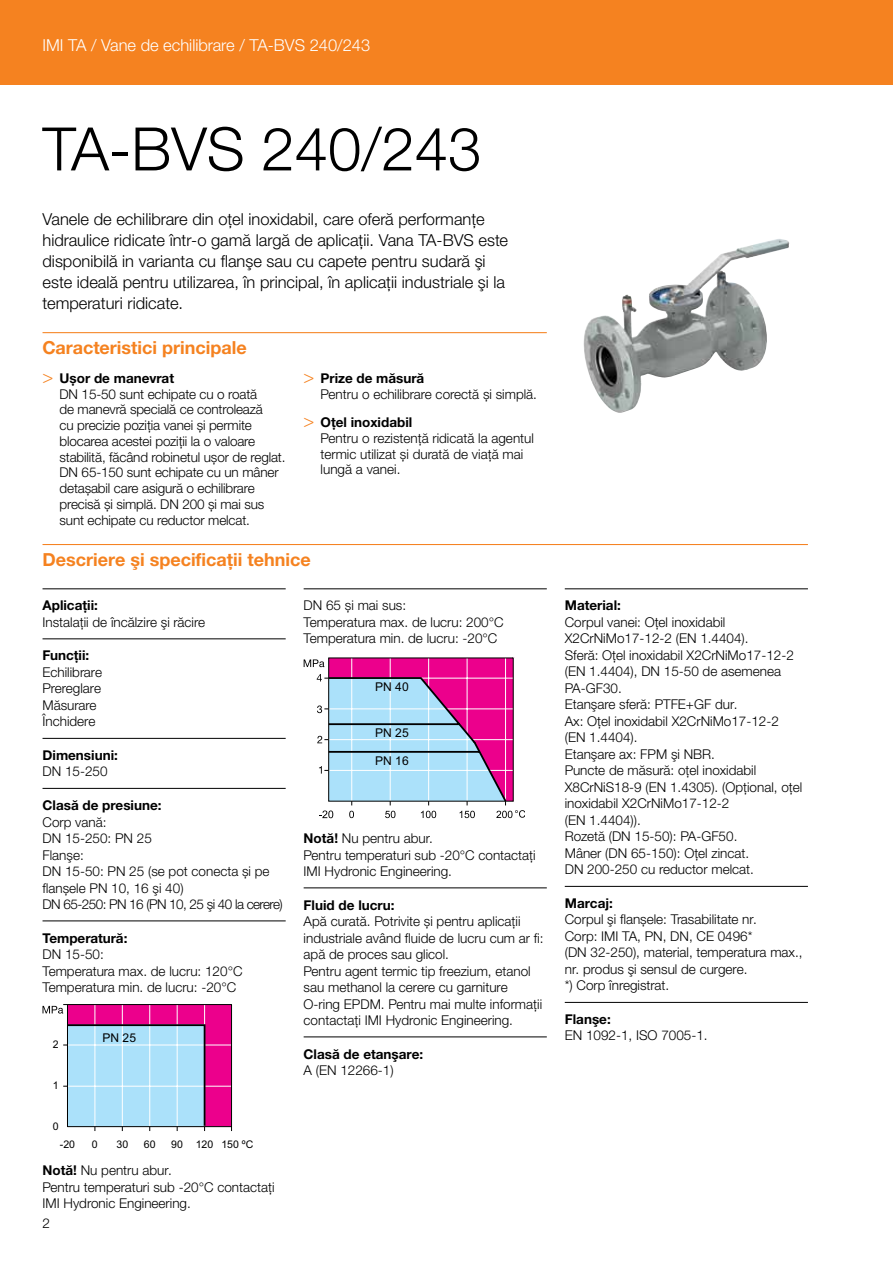
<style>
.page{position:relative;width:893px;height:1263px;background:#fff}
.page>*{position:absolute;margin:0;border:0;box-sizing:border-box;transform-origin:0 0}
.t1{font:300 60px "Helvetica Neue LTW1 G";color:#000}
.t2{font:700 18px "Helvetica Neue LTW1 G";color:#f58220}
.t3{font:300 16.5px/21px "Helvetica Neue LTW1 G";color:#000}
.t4{font:300 16.5px "Helvetica Neue LTW1 G";color:#fff}
.t5{font:300 13.5px/16.5px "Helvetica Neue LTW1 G";color:#000}
.t6{font:700 13.5px "Helvetica Neue LTW1 G";color:#000}
.t7{font:12.15px "Arial";color:#000}
.t8{font:12px "Arial";color:#000}
.t9{font:10.5px "Arial";color:#000}
.s1{font-family:"Helvetica Neue LT Std";font-size:18px;color:#f58220}
.s2{font-weight:700}
</style>
<div class="page">
<div style="left:0;top:0;width:893px;height:85px;background:#f58220"></div>
<hr style="left:43px;top:332px;width:504px;height:1px;background:#f58220">
<hr style="left:43px;top:544px;width:765px;height:1px;background:#f58220">
<hr style="left:43px;top:588px;width:243px;height:1px;background:#000">
<hr style="left:43px;top:638px;width:243px;height:1px;background:#000">
<hr style="left:43px;top:738px;width:243px;height:1px;background:#000">
<hr style="left:43px;top:788px;width:243px;height:1px;background:#000">
<hr style="left:43px;top:920px;width:243px;height:1px;background:#000">
<hr style="left:304px;top:588px;width:243px;height:1px;background:#000">
<hr style="left:304px;top:887px;width:243px;height:1px;background:#000">
<hr style="left:304px;top:1036px;width:243px;height:1px;background:#000">
<hr style="left:565px;top:588px;width:243px;height:1px;background:#000">
<hr style="left:565px;top:886px;width:243px;height:1px;background:#000">
<hr style="left:565px;top:1002px;width:243px;height:1px;background:#000">
<img style="left:583px;top:239px;width:195px;height:174px">
<svg style="left:43px;top:1004px;width:189px;height:127px;background:#c0a6d4"></svg>
<svg style="left:304px;top:658px;width:220px;height:160px"></svg>
<p class="t4" style="left:43px;top:35px;width:329px">IMI TA / Vane de echilibrare / TA-BVS 240/243</p>
<h1 class="t1" style="left:43px;top:112px;width:440px">TA-BVS 240/243</h1>
<p class="t3" style="left:43px;top:209px;width:467px">Vanele de echilibrare din oţel inoxidabil, care oferă performanţe hidraulice ridicate într-o gamă largă de aplicaţii. Vana TA-BVS este disponibilă in varianta cu flanşe sau cu capete pentru sudară şi este ideală pentru utilizarea, în principal, în aplicaţii industriale şi la temperaturi ridicate.</p>
<h2 class="t2" style="left:43px;top:337px;width:206px">Caracteristici principale</h2>
<p class="t5" style="left:60px;top:370px;width:228px;line-height:15.8px;text-indent:-17px"><span class="s1">&gt;</span> <span class="s2">Ușor de manevrat<br></span>DN 15-50 sunt echipate cu o roată<br>de manevră specială ce controlează<br>cu precizie poziția vanei și permite blocarea acestei poziții la o valoare stabilită, făcând robinetul ușor de reglat.<br>DN 65-150 sunt echipate cu un mâner detașabil care asigură o echilibrare precisă și simplă. DN 200 și mai sus sunt echipate cu reductor melcat.</p>
<p class="t5" style="left:321px;top:370px;width:218px;line-height:15.8px;text-indent:-17px"><span class="s1">&gt;</span> <span class="s2">Prize de măsură<br></span>Pentru o echilibrare corectă și simplă.</p>
<p class="t5" style="left:321px;top:414px;width:215px;line-height:15.8px;text-indent:-17px"><span class="s1">&gt;</span> <span class="s2">Oţel inoxidabil<br></span>Pentru o rezistență ridicată la agentul termic utilizat și durată de viață mai lungă a vanei.</p>
<h2 class="t2" style="left:43px;top:549px;width:270px">Descriere şi specificaţii tehnice</h2>
<p class="t6" style="left:43px;top:597px;width:57px">Aplicaţii:</p>
<p class="t5" style="left:43px;top:614px;width:164px">Instalaţii de încălzire şi răcire</p>
<p class="t6" style="left:43px;top:647px;width:48px">Funcţii:</p>
<p class="t5" style="left:43px;top:664px;width:61px">Echilibrare<br>Prereglare<br>Măsurare<br>Închidere</p>
<p class="t6" style="left:43px;top:747px;width:77px">Dimensiuni:</p>
<p class="t5" style="left:43px;top:763px;width:67px">DN 15-250</p>
<p class="t6" style="left:43px;top:797px;width:121px">Clasă de presiune:</p>
<p class="t5" style="left:43px;top:813px;width:242px">Corp vană:<br>DN 15-250: PN 25<br>Flanşe:<br>DN 15-50: PN 25 (se pot conecta și pe flanșele PN 10, 16 şi 40)<br>DN 65-250: PN 16 (PN 10, 25 şi 40 la cerere)</p>
<p class="t6" style="left:43px;top:929px;width:86px">Temperatură:</p>
<p class="t5" style="left:43px;top:946px;width:202px">DN 15-50:<br>Temperatura max. de lucru: 120°C<br>Temperatura min. de lucru: -20°C</p>
<p class="t5" style="left:304px;top:597px;width:202px">DN 65 și mai sus:<br>Temperatura max. de lucru: 200°C<br>Temperatura min. de lucru: -20°C</p>
<p class="t7" style="left:375px;top:678px;width:35px">PN 40</p>
<p class="t7" style="left:375px;top:725px;width:35px">PN 25</p>
<p class="t7" style="left:375px;top:752px;width:35px">PN 16</p>
<p class="t5" style="left:304px;top:830px;width:234px"><span class="s2">Notă!</span> Nu pentru abur.<br>Pentru temperaturi sub -20°C contactați<br>IMI Hydronic Engineering.</p>
<p class="t6" style="left:304px;top:896px;width:92px">Fluid de lucru:</p>
<p class="t5" style="left:304px;top:913px;width:242px">Apă curată. Potrivite și pentru aplicații industriale având fluide de lucru cum ar fi: apă de proces sau glicol.<br>Pentru agent termic tip freezium, etanol sau methanol la cerere cu garniture O-ring EPDM. Pentru mai multe informații contactați IMI Hydronic Engineering.</p>
<p class="t6" style="left:304px;top:1045px;width:121px">Clasă de etanşare:</p>
<p class="t5" style="left:304px;top:1062px;width:92px">A (EN 12266-1)</p>
<p class="t8" style="left:103px;top:1029px;width:35px">PN 25</p>
<p class="t9" style="left:53px;top:1037px;width:7px">2</p>
<p class="t9" style="left:53px;top:1078px;width:7px">1</p>
<p class="t9" style="left:53px;top:1119px;width:7px">0</p>
<p class="t9" style="left:60px;top:1137px;width:17px">-20</p>
<p class="t9" style="left:92px;top:1137px;width:7px">0</p>
<p class="t9" style="left:116px;top:1137px;width:13px">30</p>
<p class="t9" style="left:144px;top:1137px;width:13px">60</p>
<p class="t9" style="left:171px;top:1137px;width:84px">90 120 150 ºC</p>
<p class="t5" style="left:43px;top:1162px;width:234px"><span class="s2">Notă!</span> Nu pentru abur.<br>Pentru temperaturi sub -20°C contactați<br>IMI Hydronic Engineering.</p>
<p class="t5" style="left:43px;top:1215px;width:9px">2</p>
<p class="t6" style="left:565px;top:597px;width:58px">Material:</p>
<p class="t5" style="left:565px;top:614px;width:239px">Corpul vanei: Oţel inoxidabil<br>X2CrNiMo17-12-2 (EN 1.4404).<br>Sferă: Oţel inoxidabil X2CrNiMo17-12-2 (EN 1.4404), DN 15-50 de asemenea<br>PA-GF30.<br>Etanşare sferă: PTFE+GF dur.<br>Ax: Oţel inoxidabil X2CrNiMo17-12-2 (EN 1.4404).<br>Etanşare ax: FPM şi NBR.<br>Puncte de măsură: oţel inoxidabil<br>X8CrNiS18-9 (EN 1.4305). (Opțional, oţel inoxidabil X2CrNiMo17-12-2<br>(EN 1.4404)).<br>Rozetă (DN 15-50): PA-GF50.<br>Mâner (DN 65-150): Oțel zincat.<br>DN 200-250 cu reductor melcat.</p>
<p class="t6" style="left:565px;top:895px;width:50px">Marcaj:</p>
<p class="t5" style="left:565px;top:911px;width:239px">Corpul şi flanșele: Trasabilitate nr.<br>Corp: IMI TA, PN, DN, CE 0496*<br>(DN 32-250), material, temperatura max., nr. produs şi sensul de curgere.<br>*) Corp înregistrat.</p>
<p class="t6" style="left:565px;top:1011px;width:47px">Flanşe:</p>
<p class="t5" style="left:565px;top:1027px;width:144px">EN 1092-1, ISO 7005-1.</p>
</div>
